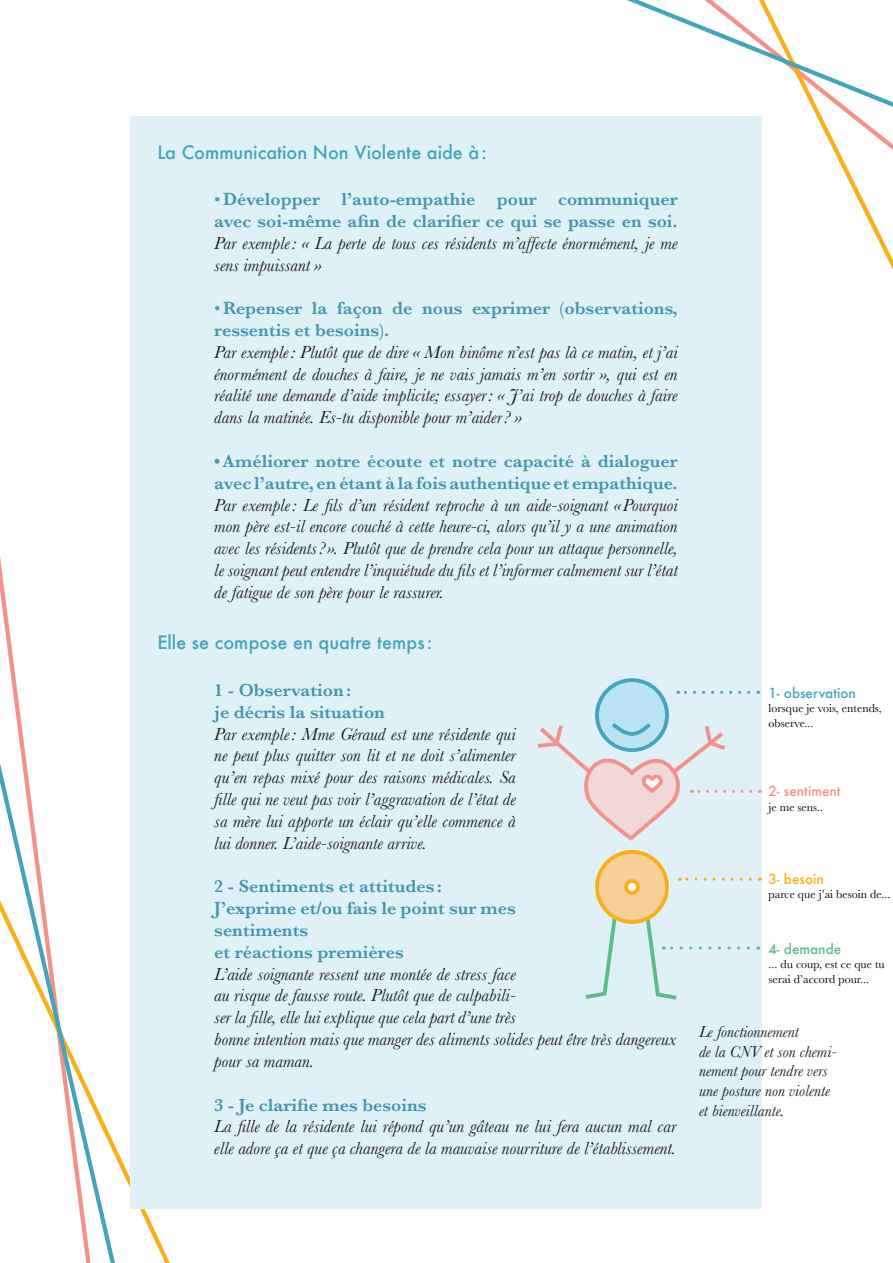
<style>
.page{position:relative;width:893px;height:1263px;background:#fff}
.page>*{position:absolute;margin:0;border:0;box-sizing:border-box;transform-origin:0 0}
.t1{font:italic 18.15px/21.8px "Baskerville";color:#231f20;text-align:justify}
.t2{font:600 18.15px/21.8px "Baskerville";color:#4396b1}
.t3{font:500 18px "Futura";color:#43a5bd}
.légende{font:italic 16.5px/19.8px "Baskerville";color:#231f20}
.t4{font:500 13.5px "Futura";color:#43a5be}
.t5{font:500 13.5px "Futura";color:#f4928a}
.t6{font:500 13.5px "Futura";color:#5bbe89}
.t7{font:500 13.5px "Futura";color:#faaf18}
.t8{font:12px/14.4px "Baskerville";color:#000}
.s1{font-weight:400;color:#43a5bd}
.s2{font-weight:400;font-style:italic;color:#231f20}
.s3{font-weight:600;font-style:normal;color:#4396b1}
</style>
<div class="page">
<svg style="left:0;top:586px;width:148px;height:677px"></svg>
<svg style="left:856px;top:196px;width:37px;height:74px"></svg>
<svg style="left:596px;top:0;width:297px;height:196px"></svg>
<div style="left:131px;top:117px;width:631px;height:1092px;background:#dff0f6"></div>
<svg style="left:538px;top:678px;width:213px;height:163px"></svg>
<svg style="left:586px;top:850px;width:164px;height:150px"></svg>
<p class="t3" style="left:157px;top:140px;width:331px">La Communication Non Violente aide à:</p>
<p class="t2" style="left:214px;top:188px;width:465px;text-align:justify"><span class="s1">•</span>Développer l’auto-empathie pour communiquer avec soi-même afin de clarifier ce qui se passe en soi.<br><span class="s2">Par exemple: « La perte de tous ces résidents m’affecte énormément, je me sens impuissant »</span></p>
<p class="t2" style="left:214px;top:297px;width:465px"><span class="s1">•</span>Repenser la façon de nous exprimer (observations, ressentis et besoins).</p>
<p class="t1" style="left:214px;top:341px;width:465px">Par exemple: Plutôt que de dire « Mon binôme n’est pas là ce matin, et j’ai énormément de douches à faire, je ne vais jamais m’en sortir », qui est en réalité une demande d’aide implicite; essayer: « J’ai trop de douches à faire dans la matinée. Es-tu disponible pour m’aider? »</p>
<p class="t1" style="left:214px;top:450px;width:465px"><span class="s3">•Améliorer notre écoute et notre capacité à dialoguer avec l’autre, en étant à la fois authentique et empathique.<br></span>Par exemple: Le fils d’un résident reproche à un aide-soignant «Pourquoi mon père est-il encore couché à cette heure-ci, alors qu’il y a une animation avec les résidents?». Plutôt que de prendre cela pour un attaque personnelle, le soignant peut entendre l’inquiétude du fils et l’informer calmement sur l’état de fatigue de son père pour le rassurer.</p>
<p class="t3" style="left:157px;top:630px;width:277px">Elle se compose en quatre temps :</p>
<p class="t2" style="left:214px;top:679px;width:138px">1 - Observation:</p>
<p class="t2" style="left:214px;top:701px;width:172px">je décris la situation</p>
<p class="t1" style="left:214px;top:723px;width:303px">Par exemple: Mme Géraud est une résidente qui ne peut plus quitter son lit et ne doit s’alimenter qu’en repas mixé pour des raisons médicales. Sa fille qui ne veut pas voir l’aggravation de l’état de sa mère lui apporte un éclair qu’elle commence à lui donner. L’aide-soignante arrive.</p>
<p class="t2" style="left:214px;top:875px;width:229px">2 - Sentiments et attitudes :</p>
<p class="t2" style="left:214px;top:897px;width:303px">J’exprime et/ou fais le point sur mes sentiments</p>
<p class="t2" style="left:214px;top:941px;width:191px">et réactions premières</p>
<p class="t1" style="left:214px;top:963px;width:463px;text-align:left">L’aide soignante ressent une montée de stress face<br>au risque de fausse route. Plutôt que de culpabili-<br>ser la fille, elle lui explique que cela part d’une très<br>bonne intention mais que manger des aliments solides peut être très dangereux pour sa maman.</p>
<p class="t2" style="left:214px;top:1093px;width:214px">3 - Je clarifie mes besoins</p>
<p class="t1" style="left:214px;top:1115px;width:463px">La fille de la résidente lui répond qu’un gâteau ne lui fera aucun mal car elle adore ça et que ça changera de la mauvaise nourriture de l’établissement.</p>
<p class="t4" style="left:768px;top:684px;width:89px">1- observation</p>
<p class="t8" style="left:768px;top:701px;width:115px">lorsque je vois, entends, observe...</p>
<p class="t5" style="left:768px;top:782px;width:74px">2- sentiment</p>
<p class="t8" style="left:768px;top:800px;width:56px">je me sens..</p>
<p class="t7" style="left:768px;top:870px;width:57px">3- besoin</p>
<p class="t8" style="left:768px;top:887px;width:123px">parce que j’ai besoin de...</p>
<p class="t6" style="left:768px;top:939px;width:74px">4- demande</p>
<p class="t8" style="left:768px;top:957px;width:118px">... du coup, est ce que tu serai d’accord pour...</p>
<p class="légende" style="left:699px;top:1021px;width:139px">Le fonctionnement<br>de la CNV et son chemi&shy;nement pour tendre vers une posture non violente et bienveillante.</p>
</div>
